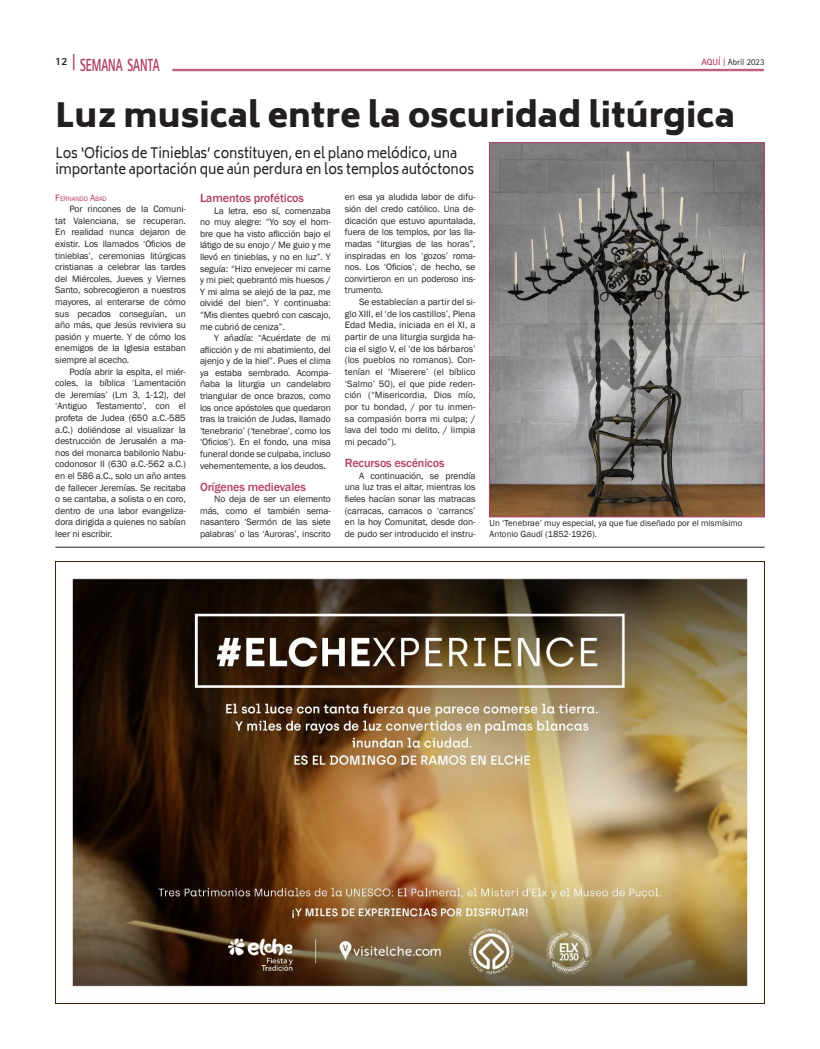
<style>
.page{position:relative;width:820px;height:1049px;background:#fff}
.page>*{position:absolute;margin:0;border:0;box-sizing:border-box;transform-origin:0 0}
.t1{font:900 33px "Biryani";color:#231f20}
.t2{font:800 17.6px "Rotis Sans Serif Std";color:#b23f6a;scale:.64 1}
.t3{font:14px/16.8px "Biryani";letter-spacing:-.01em;color:#231f20;scale:.94 1}
.t4{font:500 12.1px "Franklin Gothic";letter-spacing:-.01em;color:#b23f6a}
.t5{font:800 11px "Rotis Sans Serif Std";color:#231f20}
.t6{font:9.5px/11.6px "Franklin Gothic";letter-spacing:-.01em;color:#231f20;text-align:justify}
.t7{font:9px/10.8px "Franklin Gothic";color:#231f20}
.t8{font:9px "Rotis Sans Serif Std";color:#231f20}
.t9{font:6.7px "Franklin Gothic";letter-spacing:-.015em;color:#b23f6a}
.s1{font-size:18.2px}
.s2{font-weight:700;color:#b23f6a}
.s3{font-family:"Rotis Serif Std";font-weight:700;color:#b23f6a}
.s4{font-size:9.5px}
</style>
<div class="page">
<img style="left:490px;top:144px;width:272px;height:371px">
<div style="left:488px;top:142px;width:276px;height:375px;border:1px solid #b23f6a"></div>
<hr style="left:55px;top:547px;width:709px;height:1px;background:#231f20">
<hr style="left:172px;top:69px;width:591px;height:1px;background:#b23f6a">
<hr style="left:172px;top:71px;width:591px;height:1px;background:#b23f6a">
<img style="left:55px;top:561px;width:709px;height:442px">
<h2 class="t2" style="left:72px;top:54px;width:139px"><span class="s1">|</span> SEMANA SANTA</h2>
<p class="t5" style="left:55px;top:54px;width:14px">12</p>
<p class="t8" style="left:701px;top:57px;width:65px"><span class="s2">AQUÍ</span> <span class="s3">|</span> Abril 2023</p>
<h1 class="t1" style="left:55px;top:96px;width:680px">Luz musical entre la oscuridad litúrgica</h1>
<h3 class="t3" style="left:55px;top:144px;width:447px">Los ‘Oficios de Tinieblas’ constituyen, en el plano melódico, una importante aportación que aún perdura en los templos autóctonos</h3>
<p class="t9" style="left:55px;top:194px;width:53px"><span class="s4">F</span>ERNANDO <span class="s4">A</span>BAD</p>
<p class="t6" style="left:55px;top:203px;width:132px;text-indent:14px">Por rincones de la Comuni&shy;tat Valenciana, se recuperan.<br>En realidad nunca dejaron de existir. Los llamados ‘Oficios de tinieblas’, ceremonias litúrgicas cristianas a celebrar las tardes del Miércoles, Jueves y Viernes Santo, sobrecogieron a nuestros mayores, al enterarse de cómo sus pecados conseguían, un año más, que Jesús reviviera su pasión y muerte. Y de cómo los enemigos de la Iglesia estaban siempre al acecho.</p>
<p class="t6" style="left:55px;top:366px;width:132px;text-indent:14px">Podía abrir la espita, el miér&shy;coles, la bíblica ‘Lamentación de Jeremías’ (Lm 3, 1-12), del ‘Antiguo Testamento’, con el profeta de Judea (650 a.C.-585 a.C.) doliéndose al visualizar la destrucción de Jerusalén a ma&shy;nos del monarca babilonio Nabu&shy;codonosor II (630 a.C.-562 a.C.) en el 586 a.C., solo un año antes de fallecer Jeremías. Se recitaba o se cantaba, a solista o en coro, dentro de una labor evangeliza&shy;dora dirigida a quienes no sabían leer ni escribir.</p>
<p class="t4" style="left:200px;top:191px;width:105px">Lamentos proféticos</p>
<p class="t6" style="left:200px;top:205px;width:132px;text-indent:14px">La letra, eso sí, comenzaba no muy alegre: “Yo soy el hom&shy;bre que ha visto aflicción bajo el látigo de su enojo / Me guio y me llevó en tinieblas, y no en luz”. Y seguía: “Hizo envejecer mi carne y mi piel; quebrantó mis huesos / Y mi alma se alejó de la paz, me olvidé del bien”. Y continuaba: “Mis dientes quebró con cascajo, me cubrió de ceniza”.</p>
<p class="t6" style="left:200px;top:332px;width:132px;text-indent:14px">Y añadía: “Acuérdate de mi aflicción y de mi abatimiento, del ajenjo y de la hiel”. Pues el clima ya estaba sembrado. Acompa&shy;ñaba la liturgia un candelabro triangular de once brazos, como los once apóstoles que quedaron tras la traición de Judas, llamado ‘tenebrario’ (‘tenebrae’, como los ‘Oficios’). En el fondo, una misa funeral donde se culpaba, incluso vehementemente, a los deudos.</p>
<p class="t4" style="left:200px;top:479px;width:107px">Orígenes medievales</p>
<p class="t6" style="left:200px;top:493px;width:132px;text-indent:14px">No deja de ser un elemento más, como el también sema&shy;nasantero ‘Sermón de las siete palabras’ o las ‘Auroras’, inscrito</p>
<p class="t6" style="left:345px;top:191px;width:132px">en esa ya aludida labor de difu&shy;sión del credo católico. Una de&shy;dicación que estuvo apuntalada, fuera de los templos, por las lla&shy;madas “liturgias de las horas”, inspiradas en los ‘gozos’ roma&shy;nos. Los ‘Oficios’, de hecho, se convirtieron en un poderoso ins&shy;trumento.</p>
<p class="t6" style="left:345px;top:296px;width:132px;text-indent:14px">Se establecían a partir del si&shy;glo XIII, el ‘de los castillos’, Plena Edad Media, iniciada en el XI, a partir de una liturgia surgida ha&shy;cia el siglo V, el ‘de los bárbaros’ (los pueblos no romanos). Con&shy;tenían el ‘Miserere’ (el bíblico ‘Salmo’ 50), el que pide reden&shy;ción (“Misericordia, Dios mío, por tu bondad, / por tu inmen&shy;sa compasión borra mi culpa; / lava del todo mi delito, / limpia mi pecado”).</p>
<p class="t4" style="left:345px;top:456px;width:101px">Recursos escénicos</p>
<p class="t6" style="left:345px;top:470px;width:132px;text-indent:14px">A continuación, se prendía una luz tras el altar, mientras los fieles hacían sonar las matracas (carracas, carracos o ‘carrancs’ en la hoy Comunitat, desde don&shy;de pudo ser introducido el instru-</p>
<p class="t7" style="left:489px;top:518px;width:254px">Un ‘Tenebrae’ muy especial, ya que fue diseñado por el mismísimo<br>Antonio Gaudí (1852-1926).</p>
</div>
